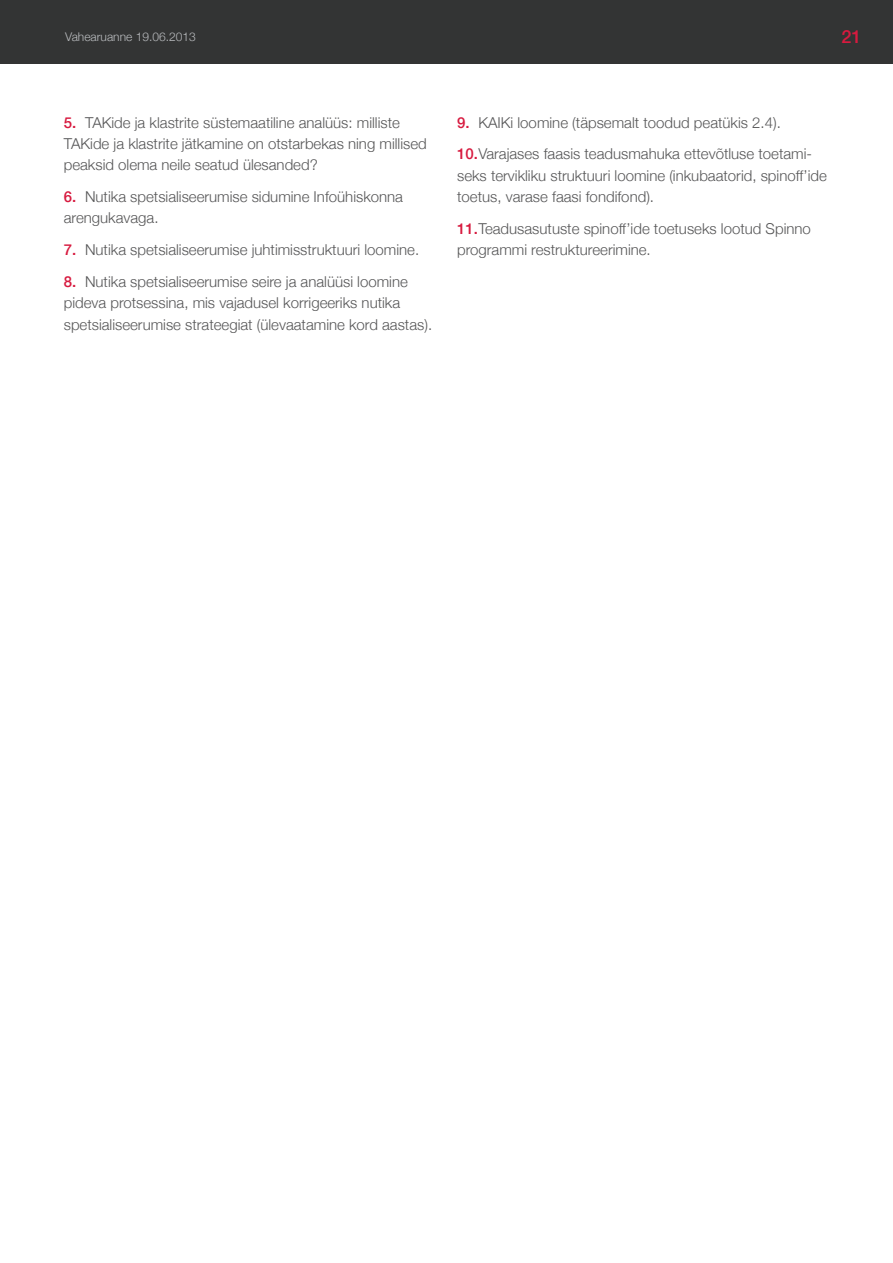
<style>
.page{position:relative;width:893px;height:1263px;background:#fff}
.page>*{position:absolute;margin:0;border:0;box-sizing:border-box;transform-origin:0 0}
.t1{font:500 18px "Helvetica Neue";color:#d71a3f}
.t2{font:300 15px/21.3px "Helvetica Neue";color:#565657}
.t3{font:300 12px "Helvetica Neue";color:#babcbf}
.s1{font-weight:500;color:#d71a3f}
</style>
<div class="page">
<div style="left:0;top:0;width:893px;height:64px;background:#333434"></div>
<p class="t3" style="left:65px;top:27px;width:132px">Vahearuanne 19.06.2013</p>
<p class="t1" style="left:842px;top:22px;width:21px">21</p>
<p class="t2" style="left:64px;top:111px;width:364px"><span class="s1">5.</span> TAKide ja klastrite süstemaatiline analüüs: milliste<br>TAKide ja klastrite jätkamine on otstarbekas ning millised peaksid olema neile seatud ülesanded?</p>
<p class="t2" style="left:64px;top:185px;width:341px"><span class="s1">6.</span> Nutika spetsialiseerumise sidumine Infoühiskonna arengukavaga.</p>
<p class="t2" style="left:64px;top:238px;width:357px"><span class="s1">7.</span> Nutika spetsialiseerumise juhtimisstruktuuri loomine.</p>
<p class="t2" style="left:64px;top:270px;width:370px"><span class="s1">8.</span> Nutika spetsialiseerumise seire ja analüüsi loomine pideva protsessina, mis vajadusel korrigeeriks nutika spetsialiseerumise strateegiat (ülevaatamine kord aastas).</p>
<p class="t2" style="left:457px;top:105px;width:356px;line-height:32px"><span class="s1">9.</span> KAIKi loomine (täpsemalt toodud peatükis 2.4).<br><span class="s1">10.</span>Varajases faasis teadusmahuka ettevõtluse toetami-</p>
<p class="t2" style="left:457px;top:164px;width:371px">seks tervikliku struktuuri loomine (inkubaatorid, spinoff’ide toetus, varase faasi fondifond).</p>
<p class="t2" style="left:457px;top:217px;width:355px"><span class="s1">11.</span>Teadusasutuste spinoff’ide toetuseks lootud Spinno programmi restruktureerimine.</p>
</div>
